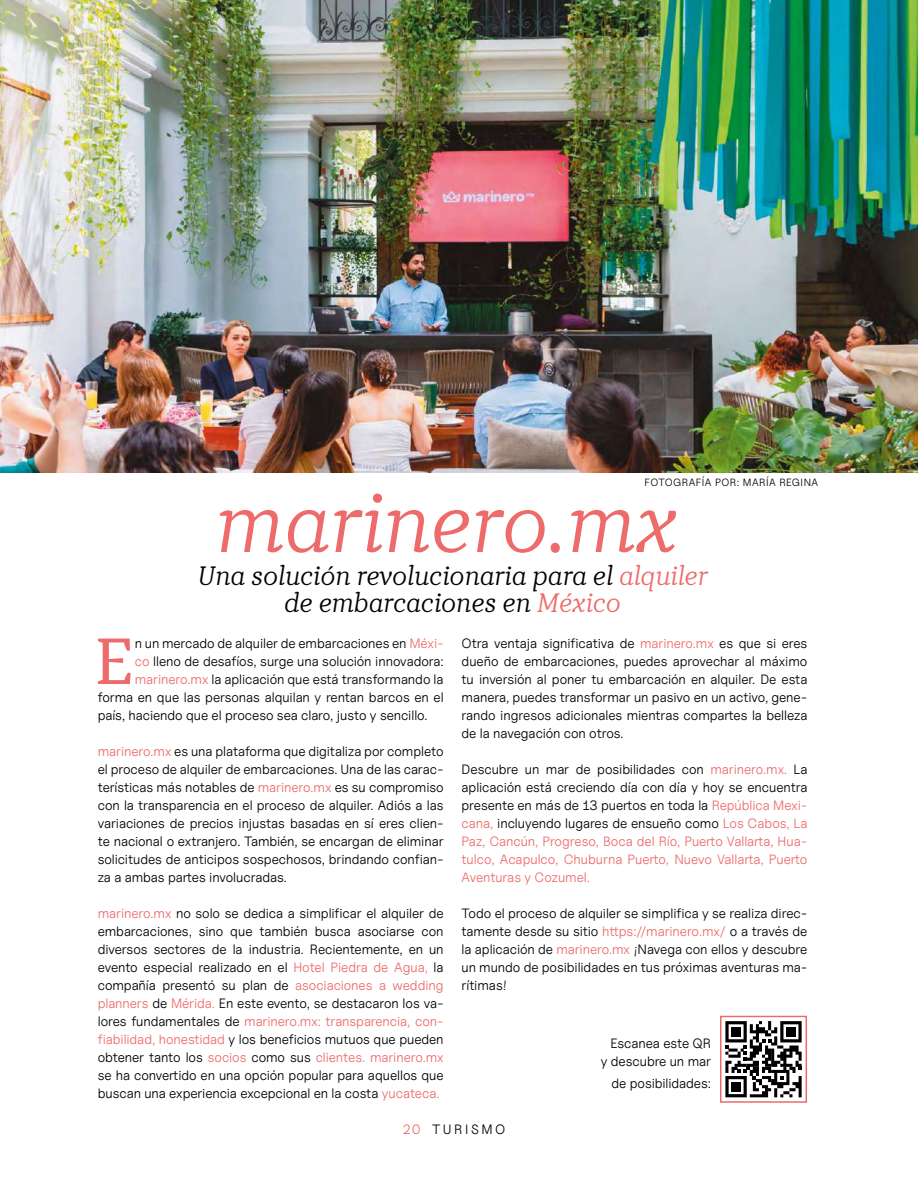
<style>
.page{position:relative;width:918px;height:1188px;background:#fff}
.page>*{position:absolute;margin:0;border:0;box-sizing:border-box;transform-origin:0 0}
.t1{font:italic 300 84px "TT Tricks";color:#ed6b6a}
.t2{font:64.95px "TT Tricks";color:#ed6b6a}
.t3{font:italic 300 27px/27px "TT Tricks";color:#000;text-align:center}
.t4{font:13.5px/18px "Uncut Sans Book";letter-spacing:-.005em;color:#000;text-align:justify}
.t5{font:13.5px/18px "Uncut Sans Book";letter-spacing:-.005em;color:#ed6b6a;text-align:justify}
.t6{font:13.5px "Uncut Sans Book";letter-spacing:.19em;color:#000}
.t7{font:10.5px "Uncut Sans Book";letter-spacing:.045em;color:#000}
.s1{color:#ed6b6a}
.s2{color:#000}
</style>
<div class="page">
<img style="left:0;top:0;width:918px;height:472px">
<svg style="left:725px;top:1021px;width:77px;height:76px"></svg>
<div style="left:732px;top:1027px;width:9px;height:9px;background:#000"></div>
<div style="left:786px;top:1027px;width:10px;height:9px;background:#000"></div>
<div style="left:732px;top:1082px;width:9px;height:9px;background:#000"></div>
<div style="left:720px;top:1016px;width:87px;height:87px;border:2px solid #ed6b6a"></div>
<p class="t7" style="left:645px;top:476px;width:175px">FOTOGRAFÍA POR: MARÍA REGINA</p>
<h1 class="t1" style="left:216px;top:471px;width:464px">marinero.mx</h1>
<h3 class="t3" style="left:197px;top:562px;width:512px">Una solución revolucionaria para el <span class="s1">alquiler </span>de embarcaciones en <span class="s1">México</span></h3>
<h2 class="t2" style="left:95px;top:621px;width:42px">E</h2>
<p class="t4" style="left:135px;top:634px;width:310px">n un mercado de alquiler de embarcaciones en <span class="s1">Méxi-</span></p>
<p class="t4" style="left:135px;top:652px;width:310px"><span class="s1">co</span> lleno de desafíos, surge una solución innovadora:</p>
<p class="t4" style="left:135px;top:670px;width:310px"><span class="s1">marinero.mx</span> la aplicación que está transformando la</p>
<p class="t4" style="left:98px;top:688px;width:347px">forma en que las personas alquilan y rentan barcos en el</p>
<p class="t4" style="left:98px;top:706px;width:331px">país, haciendo que el proceso sea claro, justo y sencillo.</p>
<p class="t4" style="left:98px;top:742px;width:347px"><span class="s1">marinero.mx</span> es una plataforma que digitaliza por completo el proceso de alquiler de embarcaciones. Una de las carac&shy;terísticas más notables de <span class="s1">marinero.mx</span> es su compromiso con la transparencia en el proceso de alquiler. Adiós a las variaciones de precios injustas basadas en sí eres clien&shy;te nacional o extranjero. También, se encargan de eliminar solicitudes de anticipos sospechosos, brindando confian&shy;za a ambas partes involucradas.</p>
<p class="t4" style="left:98px;top:904px;width:347px"><span class="s1">marinero.mx</span> no solo se dedica a simplificar el alquiler de embarcaciones, sino que también busca asociarse con diversos sectores de la industria. Recientemente, en un evento especial realizado en el <span class="s1">Hotel Piedra de Agua,</span> la compañía presentó su plan de <span class="s1">asociaciones a wedding planners</span> de <span class="s1">Mérida.</span> En este evento, se destacaron los va&shy;lores fundamentales de <span class="s1">marinero.mx: transparencia, con&shy;fiabilidad, honestidad</span> y los beneficios mutuos que pueden obtener tanto los <span class="s1">socios</span> como sus <span class="s1">clientes. marinero.mx </span>se ha convertido en una opción popular para aquellos que buscan una experiencia excepcional en la costa <span class="s1">yucateca.</span></p>
<p class="t4" style="left:462px;top:634px;width:347px">Otra ventaja significativa de <span class="s1">marinero.mx</span> es que si eres dueño de embarcaciones, puedes aprovechar al máximo tu inversión al poner tu embarcación en alquiler. De esta manera, puedes transformar un pasivo en un activo, gene&shy;rando ingresos adicionales mientras compartes la belleza de la navegación con otros.</p>
<p class="t5" style="left:462px;top:760px;width:347px"><span class="s2">Descubre un mar de posibilidades con</span> marinero.mx. <span class="s2">La aplicación está creciendo día con día y hoy se encuentra presente en más de 13 puertos en toda la</span> República Mexi&shy;cana, <span class="s2">incluyendo lugares de ensueño como</span> Los Cabos, La Paz, Cancún, Progreso, Boca del Río, Puerto Vallarta, Hua&shy;tulco, Acapulco, Chuburna Puerto, Nuevo Vallarta, Puerto Aventuras y Cozumel.</p>
<p class="t4" style="left:462px;top:904px;width:347px">Todo el proceso de alquiler se simplifica y se realiza direc&shy;tamente desde su sitio <span class="s1">https://marinero.mx/</span> o a través de la aplicación de <span class="s1">marinero.mx</span> ¡Navega con ellos y descubre un mundo de posibilidades en tus próximas aventuras ma&shy;rítimas!</p>
<p class="t4" style="left:601px;top:1035px;width:112px;text-align:right">Escanea este QR y descubre un mar</p>
<p class="t4" style="left:612px;top:1074px;width:101px">de posibilidades:</p>
<p class="t6" style="left:403px;top:1121px;width:104px"><span class="s1">20</span> TURISMO</p>
</div>
